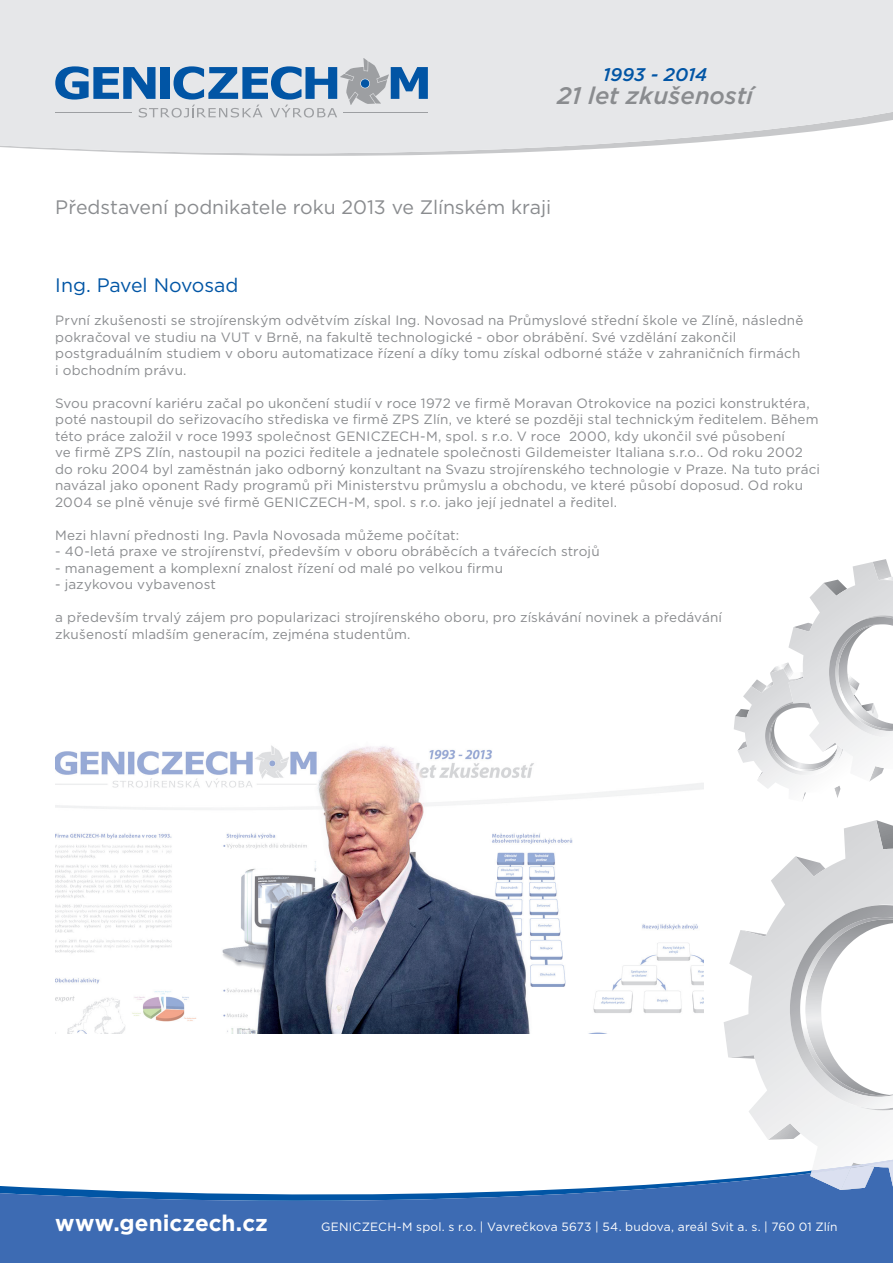
<style>
.page{position:relative;width:893px;height:1263px;background:#fff}
.page>*{position:absolute;margin:0;border:0;box-sizing:border-box;transform-origin:0 0}
.t1{font:italic 500 24px "Gotham";letter-spacing:-.005em;color:#8a8c8f}
.t2{font:700 22.5px "Gotham";color:#fff}
.t3{font:19.5px "Gotham";letter-spacing:-.005em;color:#8a8c8f}
.t4{font:19.5px "Gotham";letter-spacing:-.005em;color:#0155a5}
.t5{font:italic 500 18.3px "Gotham";color:#0155a5}
.t6{font:13.5px/16.5px "Gotham";letter-spacing:.01em;color:#8a8c8f}
.t7{font:12px "Gotham";letter-spacing:.015em;color:#fff}
</style>
<div class="page">
<svg style="left:0;top:1171px;width:893px;height:92px;fill:#3d6bb3"></svg>
<div style="left:0;top:0;width:893px;height:58px;background:#e6e7e9"></div>
<svg style="left:734px;top:559px;width:159px;height:240px"></svg>
<svg style="left:724px;top:820px;width:169px;height:351px"></svg>
<svg style="left:810px;top:1156px;width:83px;height:42px"></svg>
<svg style="left:790px;top:904px;width:103px;height:206px"></svg>
<svg style="left:0;top:58px;width:893px;height:98px;background:#d5dbe3"></svg>
<img style="left:55px;top:745px;width:649px;height:288px">
<h3 class="t5" style="left:603px;top:63px;width:106px">1993 - 2014</h3>
<h1 class="t1" style="left:557px;top:79px;width:197px">21 let zkušeností</h1>
<h3 class="t3" style="left:55px;top:195px;width:497px">Představení podnikatele roku 2013 ve Zlínském kraji</h3>
<h3 class="t4" style="left:55px;top:273px;width:185px">Ing. Pavel Novosad</h3>
<p class="t6" style="left:55px;top:312px;width:750px">První zkušenosti se strojírenským odvětvím získal Ing. Novosad na Průmyslové střední škole ve Zlíně, následně pokračoval ve studiu na VUT v Brně, na fakultě technologické - obor obrábění. Své vzdělání zakončil postgraduálním studiem v oboru automatizace řízení a díky tomu získal odborné stáže v zahraničních firmách i obchodním právu.</p>
<p class="t6" style="left:55px;top:394px;width:766px">Svou pracovní kariéru začal po ukončení studií v roce 1972 ve firmě Moravan Otrokovice na pozici konstruktéra, poté nastoupil do seřizovacího střediska ve firmě ZPS Zlín, ve které se později stal technickým ředitelem. Během této práce založil v roce 1993 společnost GENICZECH-M, spol. s r.o. V roce 2000, kdy ukončil své působení<br>ve firmě ZPS Zlín, nastoupil na pozici ředitele a jednatele společnosti Gildemeister Italiana s.r.o.. Od roku 2002 do roku 2004 byl zaměstnán jako odborný konzultant na Svazu strojírenského technologie v Praze. Na tuto práci navázal jako oponent Rady programů při Ministerstvu průmyslu a obchodu, ve které působí doposud. Od roku 2004 se plně věnuje své firmě GENICZECH-M, spol. s r.o. jako její jednatel a ředitel.</p>
<p class="t6" style="left:55px;top:526px;width:406px">Mezi hlavní přednosti Ing. Pavla Novosada můžeme počítat:</p>
<p class="t6" style="left:55px;top:543px;width:546px">- 40-letá praxe ve strojírenství, především v oboru obráběcích a tvářecích strojů</p>
<p class="t6" style="left:55px;top:559px;width:449px">- management a komplexní znalost řízení od malé po velkou firmu</p>
<p class="t6" style="left:55px;top:576px;width:162px">- jazykovou vybavenost</p>
<p class="t6" style="left:55px;top:609px;width:668px">a především trvalý zájem pro popularizaci strojírenského oboru, pro získávání novinek a předávání zkušeností mladším generacím, zejména studentům.</p>
<h2 class="t2" style="left:55px;top:1208px;width:214px">www.geniczech.cz</h2>
<p class="t7" style="left:321px;top:1219px;width:518px">GENICZECH-M spol. s r.o. | Vavrečkova 5673 | 54. budova, areál Svit a. s. | 760 01 Zlín</p>
</div>
